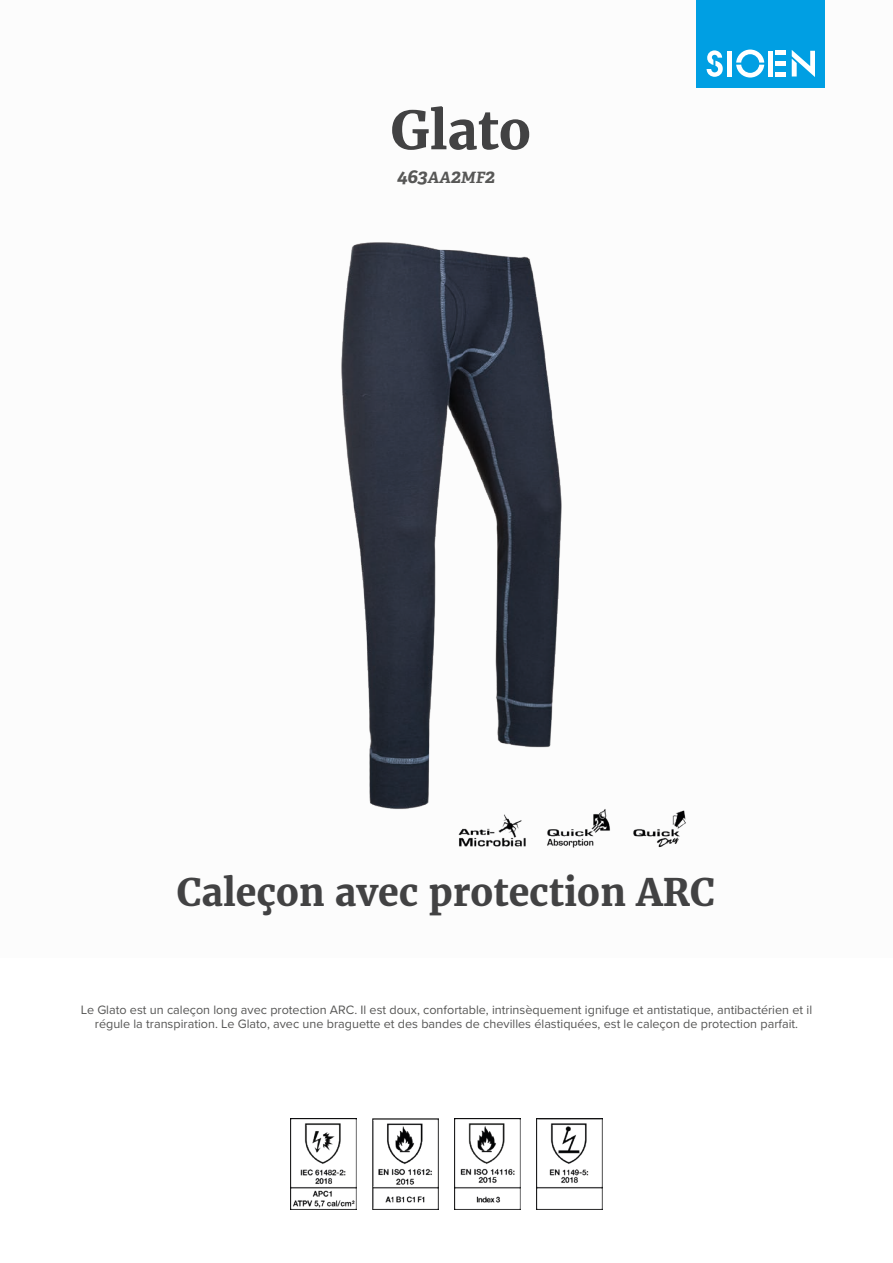
<style>
.page{position:relative;width:893px;height:1263px;background:#fff}
.page>*{position:absolute;margin:0;border:0;box-sizing:border-box;transform-origin:0 0}
.t1{font:700 52.5px "Merriweather";color:#424243}
.t2{font:700 37.5px "Merriweather";color:#424243}
.t3{font:italic 700 19.5px "Adelle";color:#575756}
.t4{font:12.6px/13.6px "Proxima Nova";color:#575756;text-align:center}
.s1{font-size:15.6px}
</style>
<div class="page">
<div style="left:697px;top:0;width:128px;height:88px;background:#009fe3"></div>
<svg style="left:707px;top:50px;width:16px;height:27px"></svg>
<svg style="left:736px;top:50px;width:28px;height:28px"></svg>
<div style="left:727px;top:51px;width:5px;height:26px;background:#fff"></div>
<div style="left:768px;top:51px;width:5px;height:26px;background:#fff"></div>
<div style="left:775px;top:72px;width:11px;height:5px;background:#fff"></div>
<div style="left:775px;top:61px;width:11px;height:5px;background:#fff"></div>
<hr style="left:775px;top:51px;width:11px;height:4px;background:#fff">
<svg style="left:792px;top:50px;width:23px;height:27px"></svg>
<img style="left:290px;top:1118px;width:66px;height:92px">
<img style="left:372px;top:1118px;width:67px;height:92px">
<img style="left:454px;top:1118px;width:67px;height:92px">
<img style="left:536px;top:1118px;width:67px;height:92px">
<img style="left:341px;top:242px;width:345px;height:606px">
<h1 class="t1" style="left:390px;top:95px;width:142px">Glato</h1>
<h3 class="t3" style="left:397px;top:164px;width:100px">463<span class="s1">AA</span>2<span class="s1">MF</span>2</h3>
<h2 class="t2" style="left:177px;top:867px;width:539px">Caleçon avec protection ARC</h2>
<p class="t4" style="left:81px;top:1002px;width:733px">Le Glato est un caleçon long avec protection ARC. Il est doux, confortable, intrinsèquement ignifuge et antistatique, antibactérien et il régule la transpiration. Le Glato, avec une braguette et des bandes de chevilles élastiquées, est le caleçon de protection parfait.</p>
</div>
